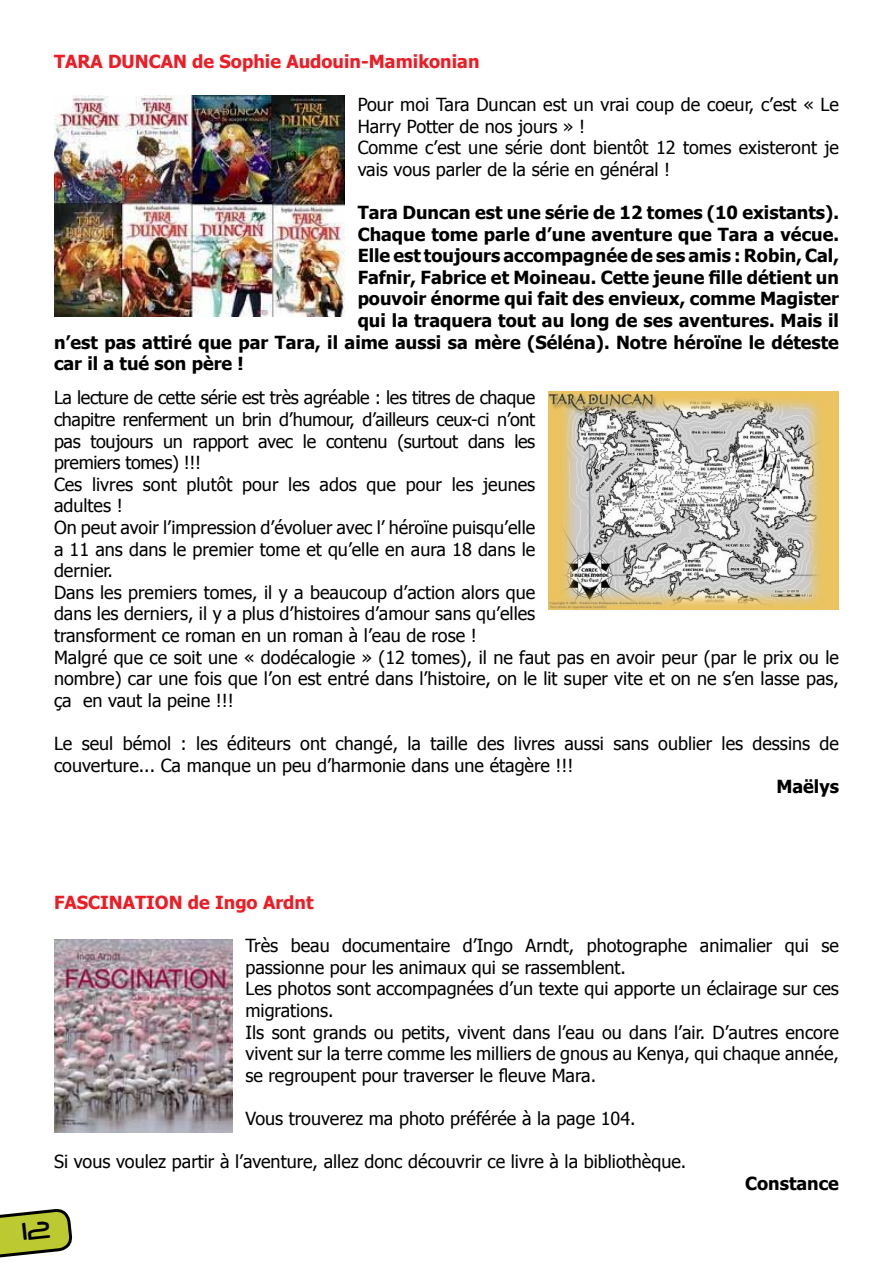
<style>
.page{position:relative;width:893px;height:1263px;background:#fff}
.page>*{position:absolute;margin:0;border:0;box-sizing:border-box;transform-origin:0 0}
.t1{font:18px/21.6px "Tahoma";color:#000}
.t2{font:700 18px "Tahoma";color:#000}
.t3{font:700 18px "Tahoma";color:#ed1c25}
</style>
<div class="page">
<img style="left:54px;top:95px;width:291px;height:222px">
<img style="left:548px;top:392px;width:291px;height:217px">
<img style="left:54px;top:939px;width:179px;height:193px">
<svg style="left:0;top:1209px;width:72px;height:49px"></svg>
<p class="t3" style="left:54px;top:49px;width:14px">Tara</p>
<p class="t3" style="left:108px;top:49px;width:41px">Duncan</p>
<p class="t3" style="left:192px;top:49px;width:289px">de Sophie Audouin-Mamikonian</p>
<p class="t1" style="left:358px;top:93px;width:483px">Pour moi Tara Duncan est un vrai coup de coeur, c’est « Le Harry Potter de nos jours » !<br>Comme c’est une série dont bientôt 12 tomes existeront je vais vous parler de la série en général !</p>
<p class="t2" style="left:358px;top:200px;width:483px">Tara Duncan est une série de 12 tomes (10 existants).</p>
<p class="t2" style="left:358px;top:221px;width:483px">Chaque tome parle d’une aventure que Tara a vécue.</p>
<p class="t2" style="left:358px;top:243px;width:483px">Elle est toujours accompagnée de ses amis : Robin, Cal,</p>
<p class="t2" style="left:358px;top:265px;width:483px">Fafnir, Fabrice et Moineau. Cette jeune fille détient un</p>
<p class="t2" style="left:358px;top:286px;width:483px">pouvoir énorme qui fait des envieux, comme Magister</p>
<p class="t2" style="left:358px;top:308px;width:483px">qui la traquera tout au long de ses aventures. Mais il</p>
<p class="t2" style="left:54px;top:329px;width:786px">n’est pas attiré que par Tara, il aime aussi sa mère (Séléna). Notre héroïne le déteste</p>
<p class="t2" style="left:54px;top:351px;width:191px">car il a tué son père !</p>
<p class="t1" style="left:54px;top:386px;width:786px">La lecture de cette série est très agréable : les titres de chaque<br>chapitre renferment un brin d’humour, d’ailleurs ceux-ci n’ont<br>pas toujours un rapport avec le contenu (surtout dans les<br>premiers tomes) !!!<br>Ces livres sont plutôt pour les ados que pour les jeunes<br>adultes !<br>On peut avoir l’impression d’évoluer avec l’ héroïne puisqu’elle<br>a 11 ans dans le premier tome et qu’elle en aura 18 dans le<br>dernier.<br>Dans les premiers tomes, il y a beaucoup d’action alors que<br>dans les derniers, il y a plus d’histoires d’amour sans qu’elles<br>transforment ce roman en un roman à l’eau de rose !<br>Malgré que ce soit une « dodécalogie » (12 tomes), il ne faut pas en avoir peur (par le prix ou le nombre) car une fois que l’on est entré dans l’histoire, on le lit super vite et on ne s’en lasse pas, ça en vaut la peine !!!</p>
<p class="t1" style="left:54px;top:732px;width:786px">Le seul bémol : les éditeurs ont changé, la taille des livres aussi sans oublier les dessins de couverture... Ca manque un peu d’harmonie dans une étagère !!!</p>
<p class="t2" style="left:776px;top:774px;width:64px">Maëlys</p>
<p class="t3" style="left:54px;top:890px;width:13px">Fascina</p>
<p class="t3" style="left:135px;top:890px;width:24px">tion</p>
<p class="t3" style="left:188px;top:890px;width:127px">de Ingo Ardnt</p>
<p class="t1" style="left:245px;top:934px;width:595px">Très beau documentaire d’Ingo Arndt, photographe animalier qui se passionne pour les animaux qui se rassemblent.<br>Les photos sont accompagnées d’un texte qui apporte un éclairage sur ces migrations.<br>Ils sont grands ou petits, vivent dans l’eau ou dans l’air. D’autres encore vivent sur la terre comme les milliers de gnous au Kenya, qui chaque année, se regroupent pour traverser le fleuve Mara.</p>
<p class="t1" style="left:245px;top:1107px;width:392px">Vous trouverez ma photo préférée à la page 104.</p>
<p class="t1" style="left:54px;top:1150px;width:634px">Si vous voulez partir à l’aventure, allez donc découvrir ce livre à la bibliothèque.</p>
<p class="t2" style="left:745px;top:1170px;width:95px">Constance</p>
</div>
